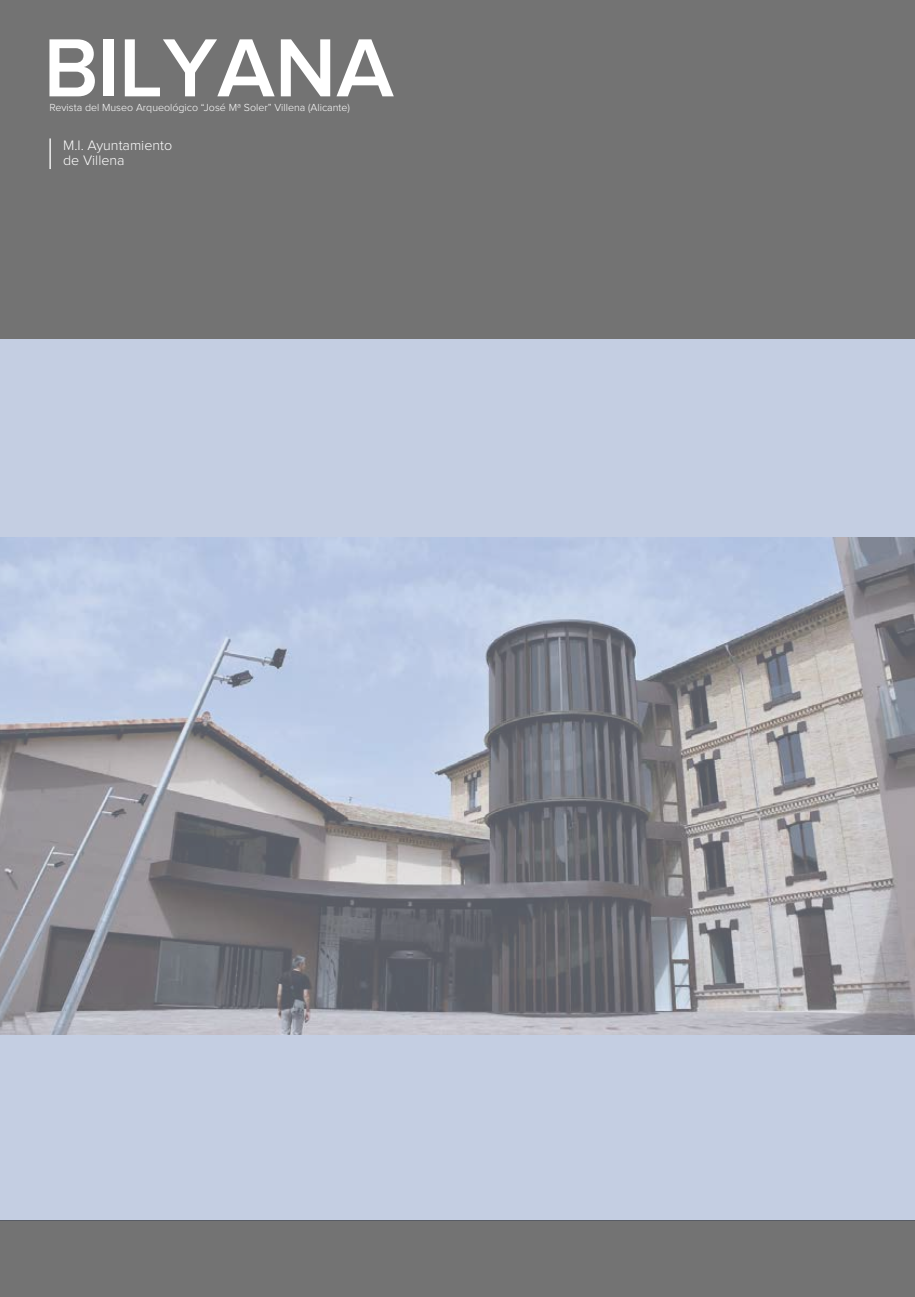
<style>
.page{position:relative;width:915px;height:1297px;background:#fff}
.page>*{position:absolute;margin:0;border:0;box-sizing:border-box;transform-origin:0 0}
.t1{font:600 85.5px "Proxima Nova";color:#fff}
.t2{font:300 14.25px/15px "Proxima Nova";color:#fff}
.t3{font:300 10.65px "Proxima Nova";color:#fff}
</style>
<div class="page">
<div style="left:0;top:339px;width:914px;height:881px;background:#c4cee2"></div>
<img style="left:0;top:537px;width:914px;height:497px">
<div style="left:0;top:0;width:914px;height:339px;background:#737373"></div>
<div style="left:0;top:1220px;width:914px;height:77px;background:#737373"></div>
<hr style="left:49px;top:138px;width:2px;height:31px;background:#fff">
<p class="t1" style="left:43px;top:29px;width:352px">BILYANA</p>
<p class="t3" style="left:49px;top:103px;width:302px">Revista del Museo Arqueológico “José Mª Soler” Villena (Alicante)</p>
<p class="t2" style="left:63px;top:138px;width:111px">M.I. Ayuntamiento de Villena</p>
</div>
